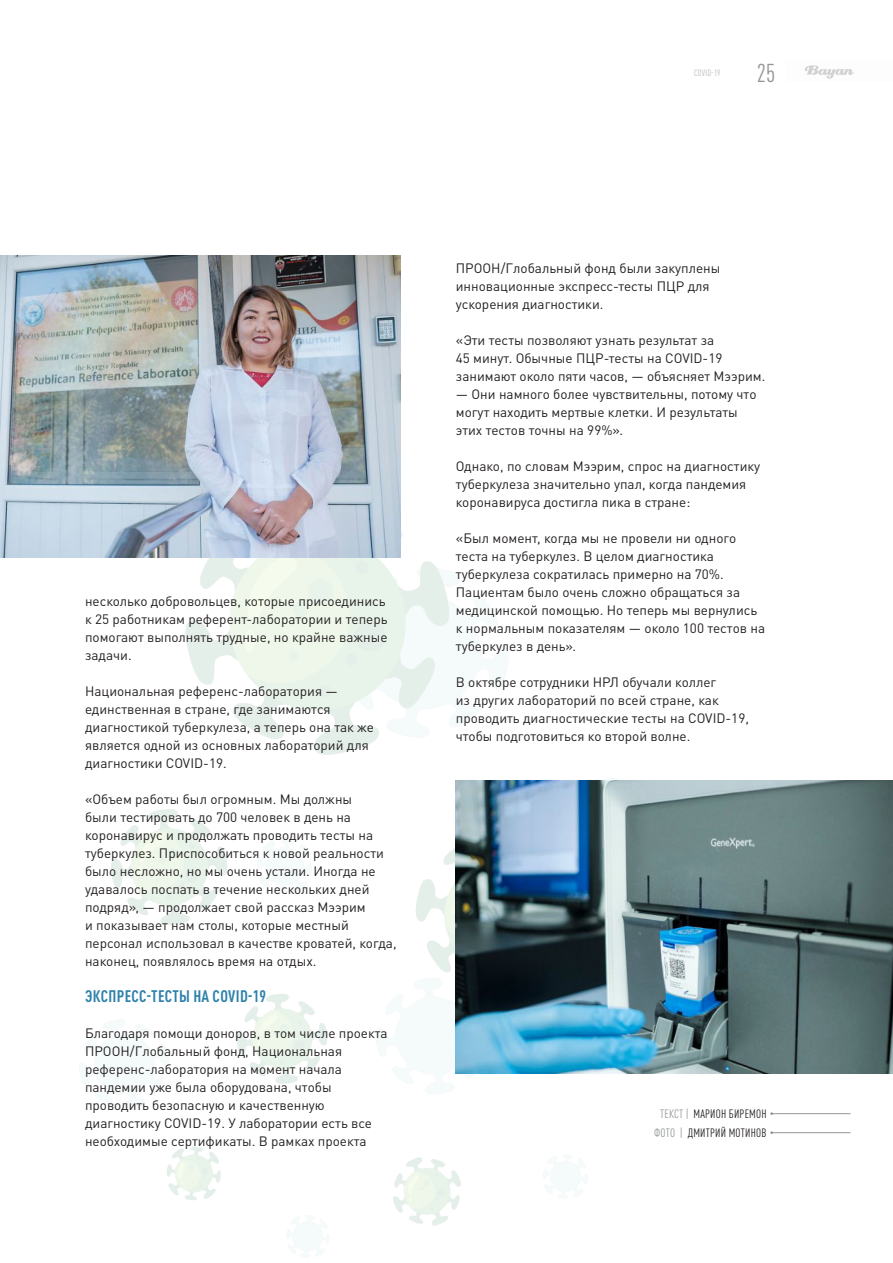
<style>
.page{position:relative;width:893px;height:1263px;background:#fff}
.page>*{position:absolute;margin:0;border:0;box-sizing:border-box;transform-origin:0 0}
.t1{font:condensed 25.5px "DIN Pro";color:#939598}
.t2{font:700 condensed 16.5px "DIN Pro";letter-spacing:.02em;color:#2f82ab}
.t3{font:13.5px/18px "DIN Pro";color:#231f20}
.t4{font:condensed 12px "DIN Pro";letter-spacing:.02em;color:#231f20}
.t5{font:condensed 9px "DIN Pro";letter-spacing:.02em;color:#b8b9bc}
.s1{color:#939598}
</style>
<div class="page">
<img style="left:82px;top:532px;width:671px;height:704px">
<hr style="left:771px;top:1132px;width:79px;height:1px;background:#939598">
<hr style="left:771px;top:1113px;width:79px;height:1px;background:#939598">
<img style="left:456px;top:781px;width:437px;height:293px">
<img style="left:0;top:255px;width:401px;height:303px">
<img style="left:804px;top:65px;width:50px;height:14px">
<p class="t5" style="left:694px;top:66px;width:28px">COVID-19</p>
<h1 class="t1" style="left:757px;top:54px;width:20px">25</h1>
<p class="t3" style="left:85px;top:591px;width:304px">несколько добровольцев, которые присоединись к 25 работникам референт-лаборатории и теперь помогают выполнять трудные, но крайне важные задачи.</p>
<p class="t3" style="left:85px;top:681px;width:290px">Национальная референс-лаборатория — единственная в стране, где занимаются диагностикой туберкулеза, а теперь она так же является одной из основных лабораторий для диагностики COVID-19.</p>
<p class="t3" style="left:85px;top:789px;width:313px">«Объем работы был огромным. Мы должны<br>были тестировать до 700 человек в день на коронавирус и продолжать проводить тесты на туберкулез. Приспособиться к новой реальности было несложно, но мы очень устали. Иногда не удавалось поспать в течение нескольких дней подряд», — продолжает свой рассказ Мээрим<br>и показывает нам столы, которые местный персонал использовал в качестве кроватей, когда, наконец, появлялось время на отдых.</p>
<p class="t2" style="left:85px;top:984px;width:182px">ЭКСПРЕСС-ТЕСТЫ НА COVID-19</p>
<p class="t3" style="left:85px;top:1023px;width:304px">Благодаря помощи доноров, в том числе проекта ПРООН/Глобальный фонд, Национальная референс-лаборатория на момент начала пандемии уже была оборудована, чтобы проводить безопасную и качественную диагностику COVID-19. У лаборатории есть все необходимые сертификаты. В рамках проекта</p>
<p class="t3" style="left:456px;top:258px;width:266px">ПРООН/Глобальный фонд были закуплены инновационные экспресс-тесты ПЦР для ускорения диагностики.</p>
<p class="t3" style="left:456px;top:330px;width:311px">«Эти тесты позволяют узнать результат за<br>45 минут. Обычные ПЦР-тесты на COVID-19 занимают около пяти часов, — объясняет Мээрим.</p>
<p class="t3" style="left:456px;top:384px;width:302px">— Они намного более чувствительны, потому что могут находить мертвые клетки. И результаты этих тестов точны на 99%».</p>
<p class="t3" style="left:456px;top:456px;width:306px">Однако, по словам Мээрим, спрос на диагностику туберкулеза значительно упал, когда пандемия коронавируса достигла пика в стране:</p>
<p class="t3" style="left:456px;top:528px;width:311px">«Был момент, когда мы не провели ни одного теста на туберкулез. В целом диагностика туберкулеза сократилась примерно на 70%.<br>Пациентам было очень сложно обращаться за медицинской помощью. Но теперь мы вернулись к нормальным показателям — около 100 тестов на туберкулез в день».</p>
<p class="t3" style="left:456px;top:672px;width:295px">В октябре сотрудники НРЛ обучали коллег<br>из других лабораторий по всей стране, как проводить диагностические тесты на COVID-19, чтобы подготовиться ко второй волне.</p>
<p class="t4" style="left:660px;top:1105px;width:108px"><span class="s1">ТЕКСТ |</span> МАРИОН БИРЕМОН</p>
<p class="t4" style="left:654px;top:1124px;width:114px"><span class="s1">ФОТО |</span> ДМИТРИЙ МОТИНОВ</p>
</div>
